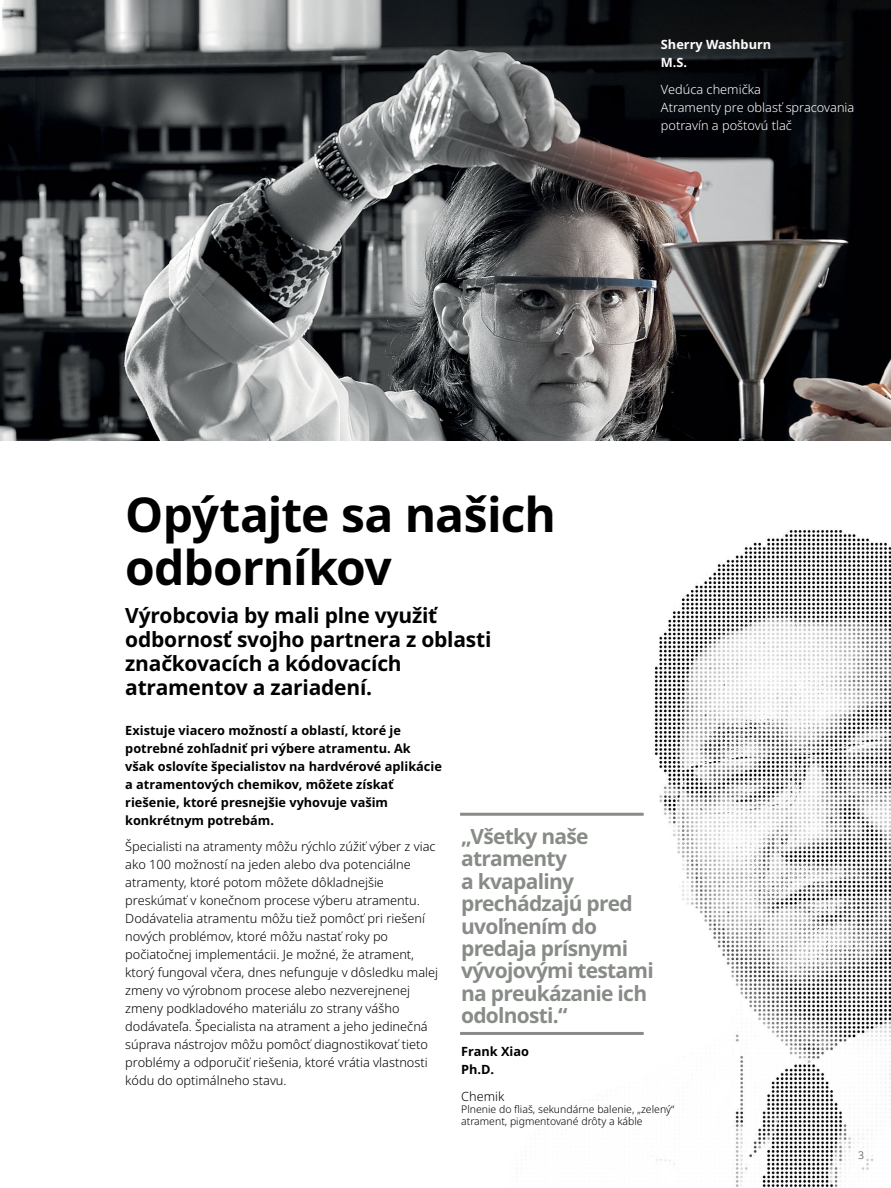
<style>
.page{position:relative;width:891px;height:1188px;background:#fff}
.page>*{position:absolute;margin:0;border:0;box-sizing:border-box;transform-origin:0 0}
.t1{font:700 48px/52.5px "Noto Sans";letter-spacing:-.02em;color:#000}
.t2{font:700 21px/22.5px "Noto Sans";letter-spacing:-.035em;color:#888c87}
.t3{font:700 21px/24px "Noto Sans";letter-spacing:-.01em;color:#000}
.t4{font:300 12.75px/18px "Noto Sans";color:#000}
.t5{font:700 12.75px/18px "Noto Sans";color:#000}
.t6{font:300 12.75px/18px "Noto Sans";color:#fff}
.t7{font:700 12.75px/18px "Noto Sans";color:#fff}
.t8{font:300 10.5px/12px "Noto Sans";color:#000}
.t9{font:300 10.5px "Noto Sans";color:#414042}
</style>
<div class="page">
<img style="left:508px;top:529px;width:383px;height:659px">
<img style="left:0;top:0;width:891px;height:441px">
<hr style="left:460px;top:813px;width:184px;height:3px;background:#888c87">
<hr style="left:460px;top:1032px;width:184px;height:3px;background:#888c87">
<p class="t7" style="left:661px;top:35px;width:112px">Sherry Washburn<br>M.S.</p>
<p class="t6" style="left:661px;top:80px;width:195px">Vedúca chemička<br>Atramenty pre oblasť spracovania potravín a poštovú tlač</p>
<h1 class="t1" style="left:125px;top:488px;width:432px">Opýtajte sa našich odborníkov</h1>
<h2 class="t3" style="left:125px;top:603px;width:368px">Výrobcovia by mali plne využiť odbornosť svojho partnera z oblasti značkovacích a kódovacích atramentov a zariadení.</h2>
<p class="t5" style="left:125px;top:721px;width:318px">Existuje viacero možností a oblastí, ktoré je potrebné zohľadniť pri výbere atramentu. Ak však oslovíte špecialistov na hardvérové aplikácie a atramentových chemikov, môžete získať riešenie, ktoré presnejšie vyhovuje vašim konkrétnym potrebám.</p>
<p class="t4" style="left:125px;top:838px;width:314px">Špecialisti na atramenty môžu rýchlo zúžiť výber z viac ako 100 možností na jeden alebo dva potenciálne atramenty, ktoré potom môžete dôkladnejšie preskúmať v konečnom procese výberu atramentu.<br>Dodávatelia atramentu môžu tiež pomôcť pri riešení nových problémov, ktoré môžu nastať roky po počiatočnej implementácii. Je možné, že atrament, ktorý fungoval včera, dnes nefunguje v dôsledku malej zmeny vo výrobnom procese alebo nezverejnenej zmeny podkladového materiálu zo strany vášho dodávateľa. Špecialista na atrament a jeho jedinečná súprava nástrojov môžu pomôcť diagnostikovať tieto problémy a odporučiť riešenia, ktoré vrátia vlastnosti kódu do optimálneho stavu.</p>
<h2 class="t2" style="left:461px;top:824px;width:194px">„Všetky naše atramenty<br>a kvapaliny prechádzajú pred uvoľnením do predaja prísnymi vývojovými testami na preukázanie ich odolnosti.“</h2>
<p class="t5" style="left:461px;top:1042px;width:69px">Frank Xiao<br>Ph.D.</p>
<p class="t4" style="left:461px;top:1087px;width:45px">Chemik</p>
<p class="t8" style="left:461px;top:1103px;width:215px">Plnenie do fliaš, sekundárne balenie, „zelený“ atrament, pigmentované drôty a káble</p>
<p class="t9" style="left:858px;top:1148px;width:7px">3</p>
</div>
